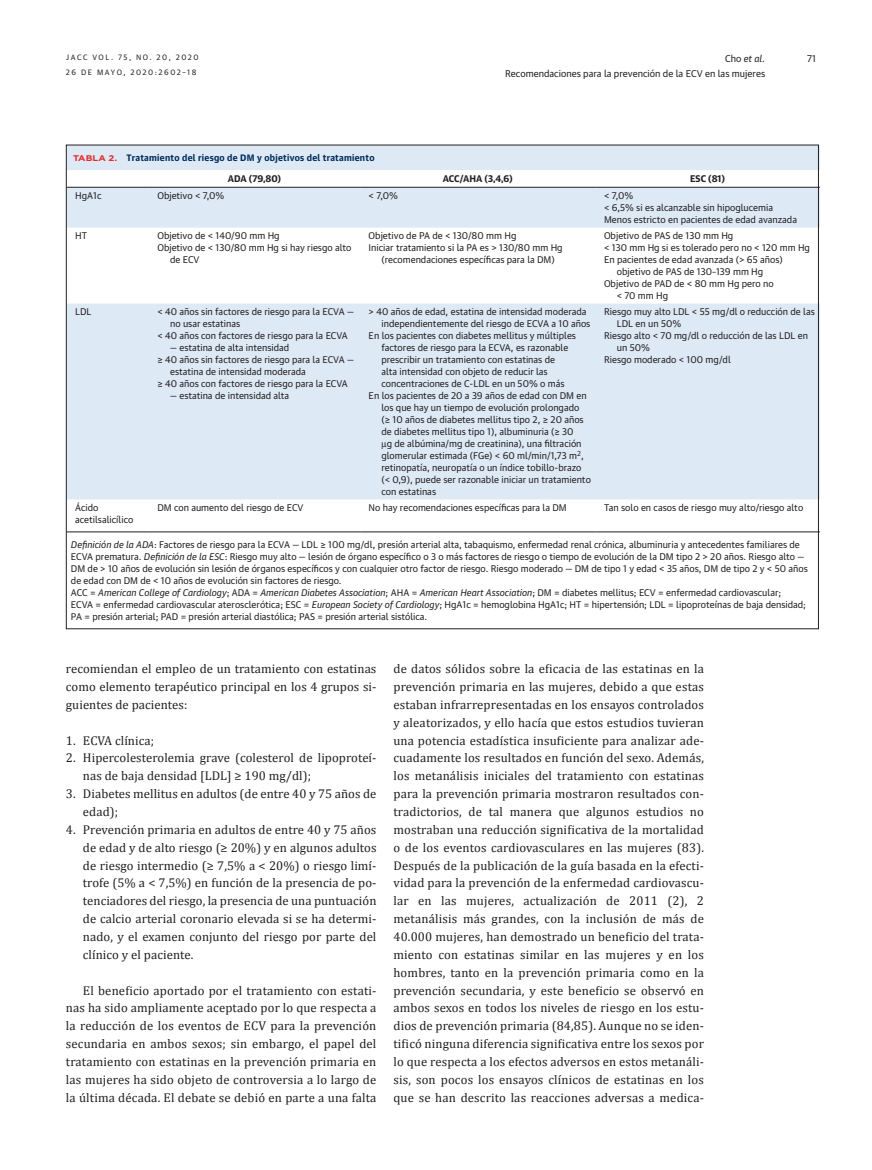
<style>
.page{position:relative;width:872px;height:1170px;background:#fff}
.page>*{position:absolute;margin:0;border:0;box-sizing:border-box;transform-origin:0 0}
.t1{font:12.75px/17.9px "Cambria";letter-spacing:.005em;color:#221f1f;text-align:justify}
.t2{font:9.45px "Guardian Text Sans";color:#221f1f}
.t3{font:italic 9.45px "Guardian Text Sans";color:#221f1f}
.t4{font:9.3px/12px "Guardian Text Sans";color:#221f1f}
.t5{font:700 9.3px "Guardian Text Sans";color:#221f1f}
.t6{font:700 9px "Guardian Text Sans";letter-spacing:.03em;color:#002c5b}
.t7{font:7.5px "Guardian Text Sans";letter-spacing:.205em;color:#221f1f}
.s1{font-style:normal}
.s2{font-family:"Gotham";font-size:8.25px;color:#e12a2c}
.s3{font-style:italic}
</style>
<div class="page">
<svg style="left:68px;top:145px;width:752px;height:354px;fill:#dee9f6"></svg>
<svg style="left:68px;top:499px;width:752px;height:1px"></svg>
<hr style="left:67px;top:169px;width:82px;height:1px;background:#dee9f6">
<hr style="left:149px;top:169px;width:211px;height:1px;background:#dee9f6">
<hr style="left:360px;top:169px;width:235px;height:1px;background:#dee9f6">
<hr style="left:595px;top:169px;width:225px;height:1px;background:#dee9f6">
<hr style="left:67px;top:531px;width:82px;height:1px;background:#221f1f">
<hr style="left:149px;top:531px;width:211px;height:1px;background:#221f1f">
<hr style="left:360px;top:531px;width:235px;height:1px;background:#221f1f">
<hr style="left:595px;top:531px;width:225px;height:1px;background:#221f1f">
<hr style="left:67px;top:187px;width:82px;height:1px;background:#221f1f">
<hr style="left:149px;top:187px;width:211px;height:1px;background:#221f1f">
<hr style="left:360px;top:187px;width:235px;height:1px;background:#221f1f">
<hr style="left:595px;top:187px;width:225px;height:1px;background:#221f1f">
<svg style="left:381px;top:442px;width:6px;height:7px"></svg>
<p class="t7" style="left:66px;top:53px;width:134px">JACC VOL. 75, NO. 20, 2020</p>
<p class="t3" style="left:725px;top:54px;width:42px"><span class="s1">Cho</span> et al.</p>
<p class="t2" style="left:807px;top:53px;width:10px">71</p>
<p class="t7" style="left:66px;top:68px;width:132px">26 DE MAYO, 2020:2602–18</p>
<p class="t2" style="left:505px;top:68px;width:261px">Recomendaciones para la prevención de la ECV en las mujeres</p>
<p class="t6" style="left:73px;top:154px;width:303px"><span class="s2">TABLA 2.</span> Tratamiento del riesgo de DM y objetivos del tratamiento</p>
<p class="t5" style="left:228px;top:175px;width:55px">ADA (79,80)</p>
<p class="t5" style="left:443px;top:175px;width:72px">ACC/AHA (3,4,6)</p>
<p class="t5" style="left:690px;top:175px;width:36px">ESC (81)</p>
<p class="t4" style="left:75px;top:190px;width:28px">HgA1c</p>
<p class="t4" style="left:157px;top:190px;width:68px">Objetivo &lt; 7,0%</p>
<p class="t4" style="left:369px;top:190px;width:31px">&lt; 7,0%</p>
<p class="t4" style="left:604px;top:190px;width:194px">&lt; 7,0%<br>&lt; 6,5% si es alcanzable sin hipoglucemia<br>Menos estricto en pacientes de edad avanzada</p>
<p class="t4" style="left:75px;top:230px;width:13px">HT</p>
<p class="t4" style="left:157px;top:230px;width:124px">Objetivo de &lt; 140/90 mm Hg</p>
<p class="t4" style="left:157px;top:242px;width:195px">Objetivo de &lt; 130/80 mm Hg si hay riesgo alto</p>
<p class="t4" style="left:170px;top:254px;width:31px">de ECV</p>
<p class="t4" style="left:369px;top:230px;width:149px">Objetivo de PA de &lt; 130/80 mm Hg</p>
<p class="t4" style="left:369px;top:242px;width:195px">Iniciar tratamiento si la PA es &gt; 130/80 mm Hg</p>
<p class="t4" style="left:381px;top:254px;width:175px">(recomendaciones específicas para la DM)</p>
<p class="t4" style="left:604px;top:230px;width:131px">Objetivo de PAS de 130 mm Hg</p>
<p class="t4" style="left:604px;top:242px;width:207px">&lt; 130 mm Hg si es tolerado pero no &lt; 120 mm Hg</p>
<p class="t4" style="left:604px;top:254px;width:180px">En pacientes de edad avanzada (&gt; 65 años)</p>
<p class="t4" style="left:617px;top:266px;width:148px">objetivo de PAS de 130–139 mm Hg</p>
<p class="t4" style="left:604px;top:278px;width:171px">Objetivo de PAD de &lt; 80 mm Hg pero no</p>
<p class="t4" style="left:617px;top:290px;width:53px">&lt; 70 mm Hg</p>
<p class="t4" style="left:75px;top:306px;width:18px">LDL</p>
<p class="t4" style="left:157px;top:306px;width:198px">&lt; 40 años sin factores de riesgo para la ECVA —</p>
<p class="t4" style="left:170px;top:318px;width:72px">no usar estatinas</p>
<p class="t4" style="left:157px;top:330px;width:192px">&lt; 40 años con factores de riesgo para la ECVA</p>
<p class="t4" style="left:170px;top:342px;width:121px">— estatina de alta intensidad</p>
<p class="t4" style="left:157px;top:354px;width:198px">≥ 40 años sin factores de riesgo para la ECVA —</p>
<p class="t4" style="left:170px;top:366px;width:137px">estatina de intensidad moderada</p>
<p class="t4" style="left:157px;top:378px;width:192px">≥ 40 años con factores de riesgo para la ECVA</p>
<p class="t4" style="left:170px;top:390px;width:121px">— estatina de intensidad alta</p>
<p class="t4" style="left:369px;top:306px;width:219px">&gt; 40 años de edad, estatina de intensidad moderada</p>
<p class="t4" style="left:381px;top:318px;width:210px">independientemente del riesgo de ECVA a 10 años</p>
<p class="t4" style="left:369px;top:330px;width:209px">En los pacientes con diabetes mellitus y múltiples</p>
<p class="t4" style="left:381px;top:342px;width:188px">factores de riesgo para la ECVA, es razonable</p>
<p class="t4" style="left:381px;top:354px;width:175px">prescribir un tratamiento con estatinas de</p>
<p class="t4" style="left:381px;top:366px;width:168px">alta intensidad con objeto de reducir las</p>
<p class="t4" style="left:381px;top:378px;width:185px">concentraciones de C-LDL en un 50% o más</p>
<p class="t4" style="left:369px;top:390px;width:219px">En los pacientes de 20 a 39 años de edad con DM en</p>
<p class="t4" style="left:381px;top:402px;width:199px">los que hay un tiempo de evolución prolongado</p>
<p class="t4" style="left:381px;top:414px;width:204px">(≥ 10 años de diabetes mellitus tipo 2, ≥ 20 años</p>
<p class="t4" style="left:381px;top:426px;width:194px">de diabetes mellitus tipo 1), albuminuria (≥ 30</p>
<p class="t4" style="left:387px;top:438px;width:196px">g de albúmina/mg de creatinina), una filtración</p>
<p class="t4" style="left:381px;top:450px;width:204px">glomerular estimada (FGe) &lt; 60 ml/min/1,73 m<sup>2</sup>,</p>
<p class="t4" style="left:381px;top:462px;width:202px">retinopatía, neuropatía o un índice tobillo-brazo</p>
<p class="t4" style="left:381px;top:474px;width:211px">(&lt; 0,9), puede ser razonable iniciar un tratamiento</p>
<p class="t4" style="left:381px;top:486px;width:56px">con estatinas</p>
<p class="t4" style="left:604px;top:306px;width:212px">Riesgo muy alto LDL &lt; 55 mg/dl o reducción de las</p>
<p class="t4" style="left:617px;top:318px;width:66px">LDL en un 50%</p>
<p class="t4" style="left:604px;top:330px;width:206px">Riesgo alto &lt; 70 mg/dl o reducción de las LDL en</p>
<p class="t4" style="left:617px;top:342px;width:35px">un 50%</p>
<p class="t4" style="left:604px;top:354px;width:128px">Riesgo moderado &lt; 100 mg/dl</p>
<p class="t4" style="left:75px;top:502px;width:60px">Ácido acetilsalicílico</p>
<p class="t4" style="left:157px;top:502px;width:148px">DM con aumento del riesgo de ECV</p>
<p class="t4" style="left:369px;top:502px;width:200px">No hay recomendaciones específicas para la DM</p>
<p class="t4" style="left:604px;top:502px;width:201px">Tan solo en casos de riesgo muy alto/riesgo alto</p>
<p class="t4" style="left:71px;top:538px;width:738px"><span class="s3">Definición de la ADA</span>: Factores de riesgo para la ECVA — LDL ≥ 100 mg/dl, presión arterial alta, tabaquismo, enfermedad renal crónica, albuminuria y antecedentes familiares de ECVA prematura. <span class="s3">Definición de la ESC</span>: Riesgo muy alto — lesión de órgano específico o 3 o más factores de riesgo o tiempo de evolución de la DM tipo 2 &gt; 20 años. Riesgo alto — DM de &gt; 10 años de evolución sin lesión de órganos específicos y con cualquier otro factor de riesgo. Riesgo moderado — DM de tipo 1 y edad &lt; 35 años, DM de tipo 2 y &lt; 50 años de edad con DM de &lt; 10 años de evolución sin factores de riesgo.<br>ACC = <span class="s3">American College of Cardiology</span>; ADA = <span class="s3">American Diabetes Association</span>; AHA = <span class="s3">American Heart Association</span>; DM = diabetes mellitus; ECV = enfermedad cardiovascular;<br>ECVA = enfermedad cardiovascular aterosclerótica; ESC = <span class="s3">European Society of Cardiology</span>; HgA1c = hemoglobina HgA1c; HT = hipertensión; LDL = lipoproteínas de baja densidad; PA = presión arterial; PAD = presión arterial diastólica; PAS = presión arterial sistólica.</p>
<h1 class="t1" style="left:66px;top:661px;width:312px">recomiendan el empleo de un tratamiento con estatinas como elemento terapéutico principal en los 4 grupos si&shy;guientes de pacientes:</h1>
<h1 class="t1" style="left:66px;top:732px;width:90px">1. ECVA clínica;</h1>
<h1 class="t1" style="left:83px;top:750px;width:295px;text-indent:-17px">2. Hipercolesterolemia grave (colesterol de lipoproteí&shy;nas de baja densidad [LDL] ≥ 190 mg/dl);</h1>
<h1 class="t1" style="left:83px;top:786px;width:295px;text-indent:-17px">3. Diabetes mellitus en adultos (de entre 40 y 75 años de edad);</h1>
<p class="t1" style="left:83px;top:821px;width:295px;text-indent:-17px">4. Prevención primaria en adultos de entre 40 y 75 años de edad y de alto riesgo (≥ 20%) y en algunos adultos de riesgo intermedio (≥ 7,5% a &lt; 20%) o riesgo limí&shy;trofe (5% a &lt; 7,5%) en función de la presencia de po&shy;tenciadores del riesgo, la presencia de una puntuación de calcio arterial coronario elevada si se ha determi&shy;nado, y el examen conjunto del riesgo por parte del clínico y el paciente.</p>
<p class="t1" style="left:66px;top:981px;width:312px;text-indent:17px">El beneficio aportado por el tratamiento con estati&shy;nas ha sido ampliamente aceptado por lo que respecta a la reducción de los eventos de ECV para la prevención secundaria en ambos sexos; sin embargo, el papel del tratamiento con estatinas en la prevención primaria en las mujeres ha sido objeto de controversia a lo largo de la última década. El debate se debió en parte a una falta</p>
<p class="t1" style="left:393px;top:659px;width:312px">de datos sólidos sobre la eficacia de las estatinas en la prevención primaria en las mujeres, debido a que estas estaban infrarrepresentadas en los ensayos controlados y aleatorizados, y ello hacía que estos estudios tuvieran una potencia estadística insuficiente para analizar ade&shy;cuadamente los resultados en función del sexo. Además, los metanálisis iniciales del tratamiento con estatinas para la prevención primaria mostraron resultados con&shy;tradictorios, de tal manera que algunos estudios no mostraban una reducción significativa de la mortalidad o de los eventos cardiovasculares en las mujeres (83).<br>Después de la publicación de la guía basada en la efecti&shy;vidad para la prevención de la enfermedad cardiovascu&shy;lar en las mujeres, actualización de 2011 (2), 2 metanálisis más grandes, con la inclusión de más de 40.000 mujeres, han demostrado un beneficio del trata&shy;miento con estatinas similar en las mujeres y en los hombres, tanto en la prevención primaria como en la prevención secundaria, y este beneficio se observó en ambos sexos en todos los niveles de riesgo en los estu&shy;dios de prevención primaria (84,85). Aunque no se iden&shy;tificó ninguna diferencia significativa entre los sexos por lo que respecta a los efectos adversos en estos metanáli&shy;sis, son pocos los ensayos clínicos de estatinas en los que se han descrito las reacciones adversas a medica-</p>
</div>
